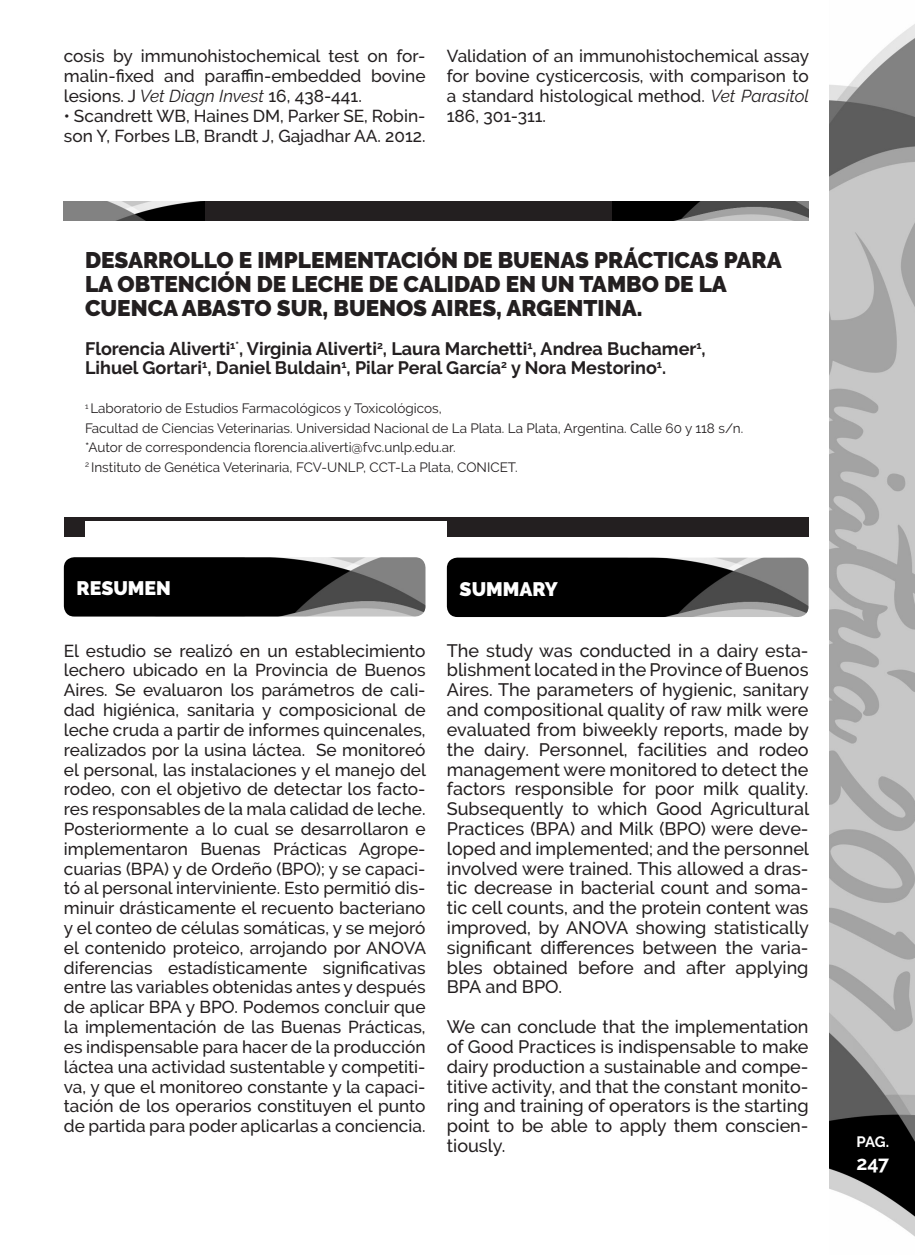
<style>
.page{position:relative;width:915px;height:1255px;background:#fff}
.page>*{position:absolute;margin:0;border:0;box-sizing:border-box;transform-origin:0 0}
.buiatria_2015{font:900 22.5px/24px "Raleway";color:#231f20}
.buiatria_2015-2{font:900 19.5px "Raleway";color:#fff}
.t1{font:700 19.5px "Raleway";color:#fff}
.buiatria_2016{font:18px/19.8px "Raleway Medium 2";color:#231f20;text-align:justify}
.buiatria_2015-3{font:700 18px "Raleway";color:#231f20}
.buiatria_2016-2{font:17.25px/19.8px "Raleway Medium 2";color:#231f20;text-align:justify}
.t2{font:700 15px "Raleway";color:#fff}
.buiatria_2015-4{font:13.5px "Raleway Regular 2";color:#231f20}
.buiatria_2015-5{font:13.5px "Raleway";color:#231f20}
.s1{font-family:"Raleway";font-weight:500}
.s2{font-family:"Raleway";font-style:italic}
</style>
<div class="page">
<img style="left:829px;top:25px;width:85px;height:1211px">
<hr style="left:64px;top:517px;width:744px;height:4px;background:#231f20">
<div style="left:446px;top:517px;width:362px;height:20px;background:#231f20"></div>
<div style="left:64px;top:517px;width:20px;height:20px;background:#231f20"></div>
<img style="left:64px;top:557px;width:361px;height:59px">
<img style="left:446px;top:557px;width:362px;height:60px">
<img style="left:611px;top:201px;width:197px;height:20px">
<img style="left:64px;top:201px;width:141px;height:20px">
<div style="left:205px;top:201px;width:406px;height:20px;background:#231f20"></div>
<p class="buiatria_2016-2" style="left:64px;top:46px;width:363px">cosis by immunohistochemical test on for&shy;<span class="s1">malin-fixed and paraffin-embedded bovine </span>lesions. J <span class="s2">Vet Diagn Invest</span> 16, 438-441.</p>
<p class="buiatria_2016-2" style="left:64px;top:106px;width:363px"><span class="s1">•</span> Scandrett WB, Haines DM, Parker SE, Robin&shy;son Y, Forbes LB, Brandt J, Gajadhar AA. 2012.</p>
<p class="buiatria_2016-2" style="left:446px;top:46px;width:363px">Validation of an immunohistochemical assay for bovine cysticercosis, with comparison to a standard histological method. <span class="s2">Vet Parasitol </span>186, 301-311.</p>
<p class="buiatria_2015" style="left:85px;top:248px;width:698px">DESARROLLO E IMPLEMENTACIÓN DE BUENAS PRÁCTICAS PARA<br>LA OBTENCIÓN DE LECHE DE CALIDAD EN UN TAMBO DE LA</p>
<p class="buiatria_2015" style="left:85px;top:296px;width:558px">CUENCA ABASTO SUR, BUENOS AIRES, ARGENTINA.</p>
<p class="buiatria_2015-3" style="left:85px;top:338px;width:622px">Florencia Aliverti<sup>1*</sup>, Virginia Aliverti<sup>2</sup>, Laura Marchetti<sup>1</sup>, Andrea Buchamer<sup>1</sup>,</p>
<p class="buiatria_2015-3" style="left:85px;top:357px;width:582px">Lihuel Gortari<sup>1</sup>, Daniel Buldain<sup>1</sup>, Pilar Peral García<sup>2</sup> y Nora Mestorino<sup>1</sup>.</p>
<p class="buiatria_2015-4" style="left:85px;top:400px;width:358px"><sup>1</sup> Laboratorio de Estudios Farmacológicos y Toxicológicos,</p>
<p class="buiatria_2015-4" style="left:85px;top:420px;width:659px">Facultad de Ciencias Veterinarias. Universidad Nacional de La Plata. La Plata, Argentina. Calle 60 y 118 s/n.</p>
<p class="buiatria_2015-5" style="left:85px;top:439px;width:372px">*Autor de correspondencia florencia.aliverti@fvc.unlp.edu.ar.</p>
<p class="buiatria_2015-4" style="left:85px;top:459px;width:434px"><sup>2</sup> Instituto de Genética Veterinaria, FCV-UNLP, CCT-La Plata, CONICET.</p>
<p class="buiatria_2015-2" style="left:77px;top:577px;width:96px">RESUMEN</p>
<p class="buiatria_2016-2" style="left:64px;top:640px;width:363px">El estudio se realizó en un establecimiento lechero ubicado en la Provincia de Buenos Aires. Se evaluaron los parámetros de cali&shy;dad higiénica, sanitaria y composicional de leche cruda a partir de informes quincenales, realizados por la usina láctea. Se monitoreó el personal, las instalaciones y el manejo del rodeo, con el objetivo de detectar los facto&shy;res responsables de la mala calidad de leche.<br>Posteriormente a lo cual se desarrollaron e implementaron Buenas Prácticas Agrope&shy;cuarias (BPA) y de Ordeño (BPO); y se capaci&shy;tó al personal interviniente. Esto permitió dis&shy;minuir drásticamente el recuento bacteriano y el conteo de células somáticas, y se mejoró el contenido proteico, arrojando por ANOVA <span class="s1">diferencias estadísticamente significativas </span>entre las variables obtenidas antes y después de aplicar BPA y BPO. Podemos concluir que la implementación de las Buenas Prácticas, es indispensable para hacer de la producción láctea una actividad sustentable y competiti&shy;va, y que el monitoreo constante y la capaci&shy;tación de los operarios constituyen el punto de partida para poder aplicarlas a conciencia.</p>
<p class="buiatria_2015-2" style="left:459px;top:577px;width:100px">SUMMARY</p>
<p class="buiatria_2016" style="left:446px;top:640px;width:363px">The study was conducted in a dairy esta&shy;blishment located in the Province of Buenos Aires. The parameters of hygienic, sanitary and compositional quality of raw milk were evaluated from biweekly reports, made by the dairy. Personnel, facilities and rodeo management were monitored to detect the factors responsible for poor milk quality.<br>Subsequently to which Good Agricultural Practices (BPA) and Milk (BPO) were deve&shy;loped and implemented; and the personnel involved were trained. This allowed a dras&shy;tic decrease in bacterial count and soma&shy;tic cell counts, and the protein content was improved, by ANOVA showing statistically <span class="s1">significant differences between the varia&shy;</span>bles obtained before and after applying BPA and BPO.</p>
<p class="buiatria_2016" style="left:446px;top:1016px;width:363px">We can conclude that the implementation of Good Practices is indispensable to make dairy production a sustainable and compe&shy;titive activity, and that the constant monito&shy;ring and training of operators is the starting point to be able to apply them conscien&shy;tiously.</p>
<p class="t2" style="left:856px;top:1132px;width:34px">PAG.</p>
<p class="t1" style="left:856px;top:1152px;width:34px">247</p>
</div>
